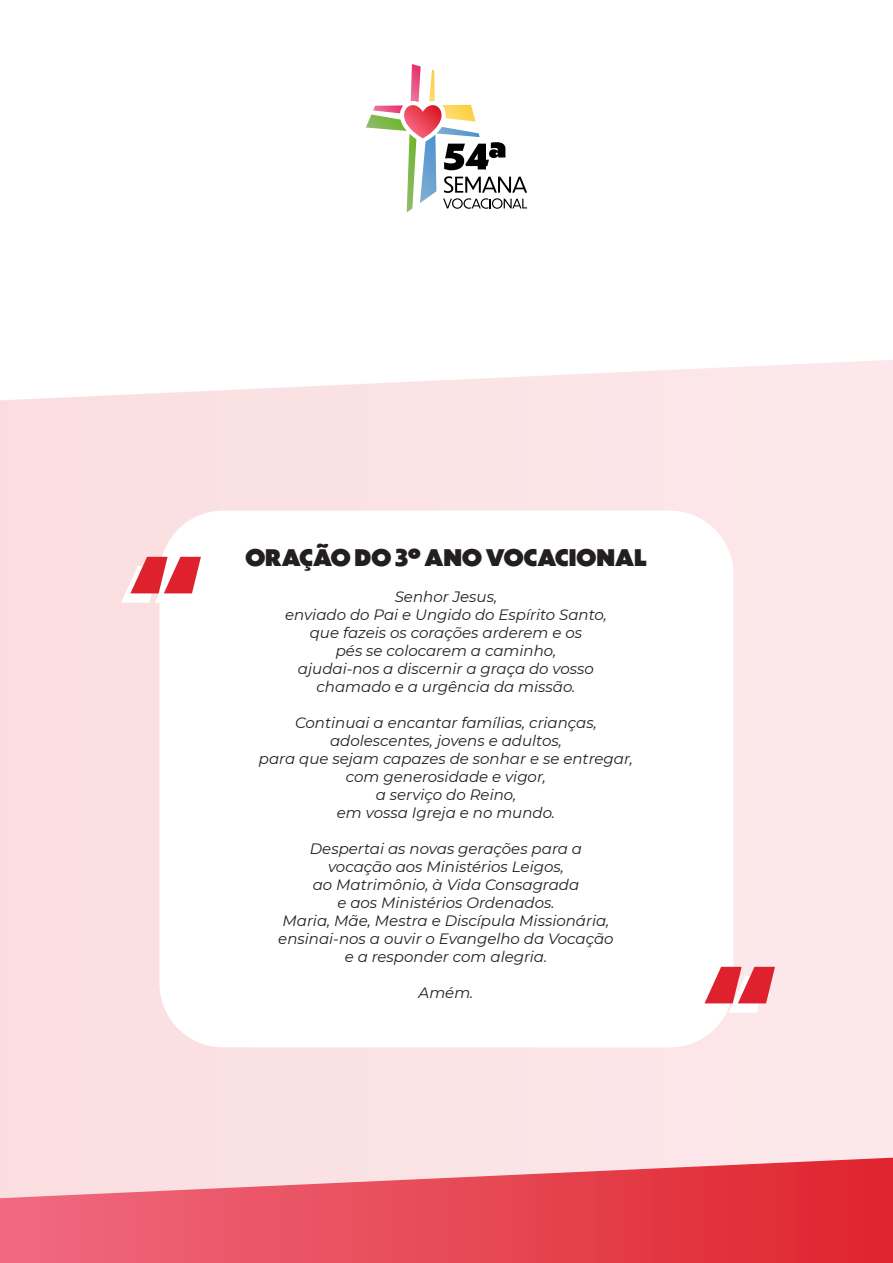
<style>
.page{position:relative;width:893px;height:1263px;background:#fff}
.page>*{position:absolute;margin:0;border:0;box-sizing:border-box;transform-origin:0 0}
.Corpo_de_texto{font:900 108px "Dunbar Tall";color:#de212d}
.Intertítulo{font:900 22.5px "Dunbar Tall";color:#231f20}
.Corpo_de_texto-2{font:italic 15px "Montserrat";color:#231f20}
</style>
<div class="page">
<div style="left:0;top:360px;width:893px;height:798px;background:#fbe4e6"></div>
<div style="left:159px;top:511px;width:574px;height:536px;background:#fff;border-radius:64px"></div>
<svg style="left:0;top:1158px;width:893px;height:105px;background:#ea636e"></svg>
<svg style="left:366px;top:64px;width:161px;height:148px"></svg>
<svg style="left:121px;top:566px;width:39px;height:36px"></svg>
<div style="left:695px;top:976px;width:71px;height:36px;background:#fff"></div>
<p class="Corpo_de_texto" style="left:126px;top:516px;width:80px">“</p>
<p class="Intertítulo" style="left:245px;top:541px;width:403px">ORAÇÃO DO 3º ANO VOCACIONAL</p>
<p class="Corpo_de_texto-2" style="left:395px;top:587px;width:104px">Senhor Jesus,</p>
<p class="Corpo_de_texto-2" style="left:285px;top:605px;width:323px">enviado do Pai e Ungido do Espírito Santo,</p>
<p class="Corpo_de_texto-2" style="left:310px;top:623px;width:274px">que fazeis os corações arderem e os</p>
<p class="Corpo_de_texto-2" style="left:336px;top:641px;width:222px">pés se colocarem a caminho,</p>
<p class="Corpo_de_texto-2" style="left:298px;top:659px;width:298px">ajudai-nos a discernir a graça do vosso</p>
<p class="Corpo_de_texto-2" style="left:317px;top:677px;width:260px">chamado e a urgência da missão.</p>
<p class="Corpo_de_texto-2" style="left:295px;top:713px;width:303px">Continuai a encantar famílias, crianças,</p>
<p class="Corpo_de_texto-2" style="left:330px;top:731px;width:233px">adolescentes, jovens e adultos,</p>
<p class="Corpo_de_texto-2" style="left:259px;top:749px;width:376px">para que sejam capazes de sonhar e se entregar,</p>
<p class="Corpo_de_texto-2" style="left:346px;top:767px;width:202px">com generosidade e vigor,</p>
<p class="Corpo_de_texto-2" style="left:376px;top:785px;width:142px">a serviço do Reino,</p>
<p class="Corpo_de_texto-2" style="left:337px;top:803px;width:220px">em vossa Igreja e no mundo.</p>
<p class="Corpo_de_texto-2" style="left:310px;top:839px;width:274px">Despertai as novas gerações para a</p>
<p class="Corpo_de_texto-2" style="left:328px;top:857px;width:237px">vocação aos Ministérios Leigos,</p>
<p class="Corpo_de_texto-2" style="left:313px;top:875px;width:268px">ao Matrimônio, à Vida Consagrada</p>
<p class="Corpo_de_texto-2" style="left:337px;top:893px;width:219px">e aos Ministérios Ordenados.</p>
<p class="Corpo_de_texto-2" style="left:283px;top:911px;width:328px">Maria, Mãe, Mestra e Discípula Missionária,</p>
<p class="Corpo_de_texto-2" style="left:278px;top:929px;width:337px">ensinai-nos a ouvir o Evangelho da Vocação</p>
<p class="Corpo_de_texto-2" style="left:345px;top:947px;width:204px">e a responder com alegria.</p>
<p class="Corpo_de_texto-2" style="left:419px;top:983px;width:56px">Amém.</p>
<p class="Corpo_de_texto" style="left:700px;top:926px;width:80px">“</p>
</div>
